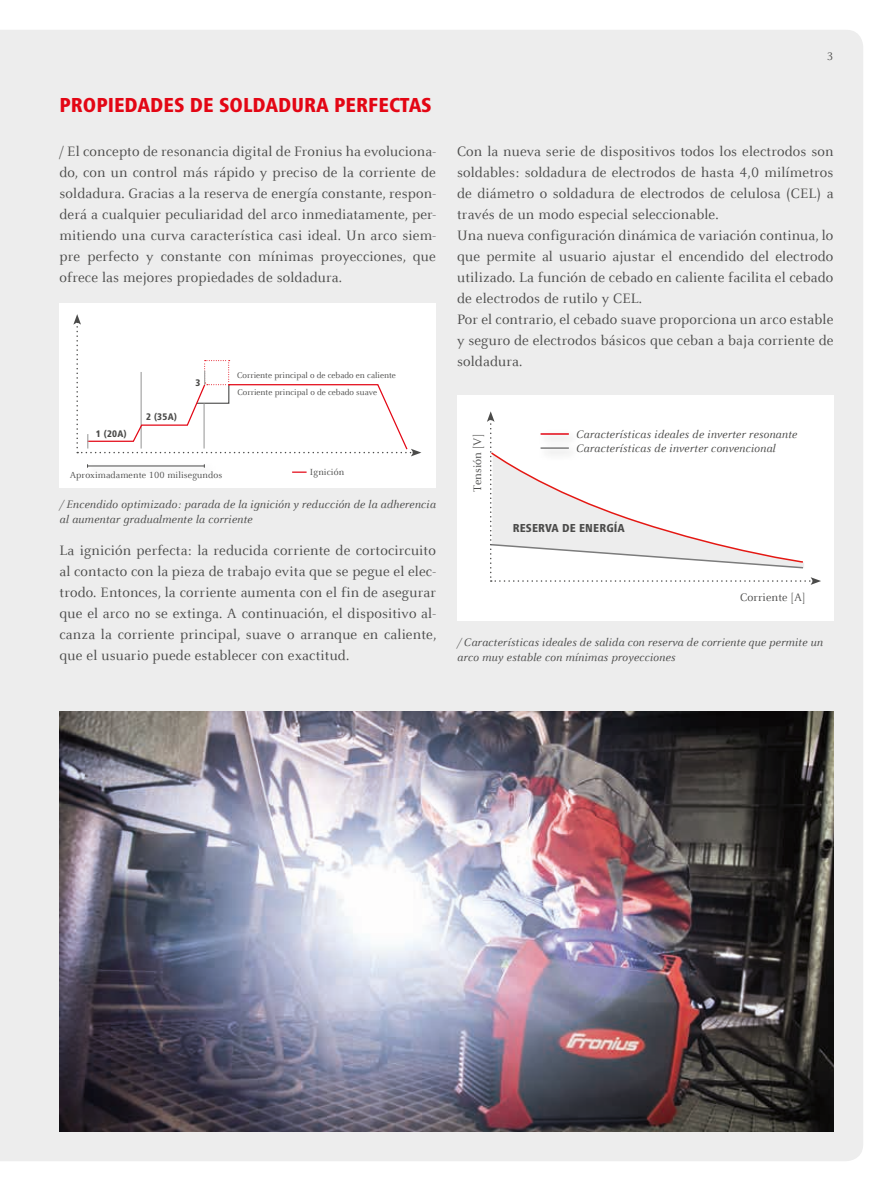
<style>
.page{position:relative;width:893px;height:1191px;background:#fff}
.page>*{position:absolute;margin:0;border:0;box-sizing:border-box;transform-origin:0 0}
.t1{font:800 condensed 21px "Frutiger Next LTW1 G";color:#e30614}
.t2{font:15px/21px "Celeste Offc Pro";letter-spacing:.01em;color:#4b4b4a;text-align:justify}
.t3{font:italic 12px/15px "Celeste Offc Pro";letter-spacing:.01em;color:#4b4b4a}
.t4{font:12px "Celeste Offc Pro";letter-spacing:.01em;color:#4b4b4a}
.t5{font:800 condensed 12px "Frutiger Next LTW1 G";letter-spacing:.01em;color:#4b4b4a}
.t6{font:800 condensed 9.9px "Frutiger Next LTW1 G";letter-spacing:.03em;color:#4b4b4a}
.t7{font:9.75px "Celeste Offc Pro";letter-spacing:.01em;color:#4b4b4a}
.t8{font:9px/16.6px "Celeste Offc Pro";color:#4b4b4a}
</style>
<div class="page">
<div style="left:0;top:30px;width:863px;height:1131px;background:#ededed"></div>
<img style="left:60px;top:711px;width:773px;height:420px">
<div style="left:457px;top:396px;width:376px;height:225px;background:#fff"></div>
<svg style="left:487px;top:411px;width:334px;height:174px"></svg>
<div style="left:538px;top:429px;width:42px;height:18px;background:#fafafa"></div>
<hr style="left:541px;top:433px;width:28px;height:2px;background:#e30614">
<div style="left:538px;top:443px;width:42px;height:18px;background:#fafafa"></div>
<hr style="left:541px;top:447px;width:28px;height:2px;background:#7c7c7c">
<div style="left:59px;top:303px;width:377px;height:185px;background:#fff"></div>
<svg style="left:73px;top:314px;width:348px;height:142px"></svg>
<svg style="left:292px;top:471px;width:15px;height:2px"></svg>
<div style="left:84px;top:461px;width:133px;height:18px;background:#1d1d1b;opacity:.35"></div>
<hr style="left:88px;top:465px;width:116px;height:1px;background:#4b4b4a">
<h1 class="t1" style="left:60px;top:93px;width:374px">PROPIEDADES DE SOLDADURA PERFECTAS</h1>
<p class="t2" style="left:60px;top:140px;width:378px">/ El concepto de resonancia digital de Fronius ha evoluciona&shy;do, con un control más rápido y preciso de la corriente de soldadura. Gracias a la reserva de energía constante, respon&shy;derá a cualquier peculiaridad del arco inmediatamente, per&shy;mitiendo una curva característica casi ideal. Un arco siem&shy;pre perfecto y constante con mínimas proyecciones, que ofrece las mejores propiedades de soldadura.</p>
<p class="t6" style="left:96px;top:428px;width:32px">1 (20A)</p>
<p class="t6" style="left:146px;top:411px;width:32px">2 (35A)</p>
<p class="t6" style="left:195px;top:377px;width:6px">3</p>
<p class="t8" style="left:237px;top:367px;width:160px">Corriente principal o de cebado en caliente<br>Corriente principal o de cebado suave</p>
<p class="t7" style="left:70px;top:469px;width:154px">Aproximadamente 100 milisegundos</p>
<p class="t7" style="left:310px;top:465px;width:36px">Ignición</p>
<p class="t3" style="left:60px;top:497px;width:378px">/ Encendido optimizado: parada de la ignición y reducción de la adherencia al aumentar gradualmente la corriente</p>
<p class="t2" style="left:60px;top:539px;width:378px">La ignición perfecta: la reducida corriente de cortocircuito al contacto con la pieza de trabajo evita que se pegue el elec&shy;trodo. Entonces, la corriente aumenta con el fin de asegurar que el arco no se extinga. A continuación, el dispositivo al&shy;canza la corriente principal, suave o arranque en caliente, que el usuario puede establecer con exactitud.</p>
<p class="t4" style="left:827px;top:48px;width:8px">3</p>
<p class="t2" style="left:457px;top:140px;width:378px;text-align:left">Con la nueva serie de dispositivos todos los electrodos son soldables: soldadura de electrodos de hasta 4,0 milímetros de diámetro o soldadura de electrodos de celulosa (CEL) a través de un modo especial seleccionable.<br>Una nueva configuración dinámica de variación continua, lo que permite al usuario ajustar el encendido del electrodo utilizado. La función de cebado en caliente facilita el cebado de electrodos de rutilo y CEL.<br>Por el contrario, el cebado suave proporciona un arco estable y seguro de electrodos básicos que ceban a baja corriente de soldadura.</p>
<p class="t3" style="left:610px;top:427px;width:203px">Ideale Kennlinie des Resonanzinverters<br>Kennlinie ines herkömmlichen Inverters</p>
<p class="t4" style="left:470px;top:492px;width:59px;rotate:-90deg">Tensión [V]</p>
<p class="t3" style="left:576px;top:427px;width:223px;line-height:14.1px">Características ideales de inverter resonante<br>Características de inverter convencional</p>
<p class="t4" style="left:470px;top:503px;width:53px;rotate:-90deg">Spannung</p>
<p class="t5" style="left:513px;top:521px;width:114px">RESERVA DE ENERGÍA</p>
<p class="t5" style="left:513px;top:521px;width:103px">L ISTUNGSRESERVE</p>
<p class="t4" style="left:740px;top:590px;width:67px">Corriente [A]</p>
<p class="t4" style="left:756px;top:590px;width:33px">Strom</p>
<p class="t3" style="left:457px;top:634px;width:367px">/ Características ideales de salida con reserva de corriente que permite un arco muy estable con mínimas proyecciones</p>
</div>
